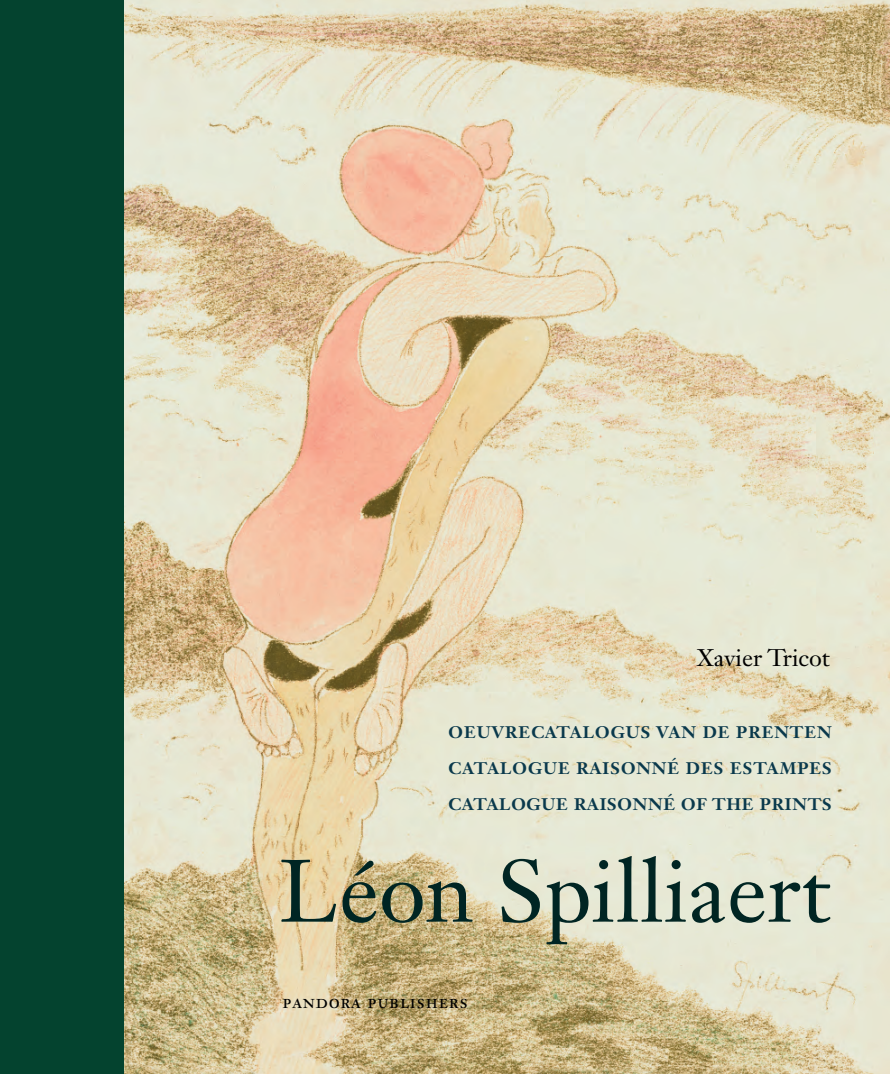
<style>
.page{position:relative;width:890px;height:1074px;background:#fff}
.page>*{position:absolute;margin:0;border:0;box-sizing:border-box;transform-origin:0 0}
.t1{font:86.88px "Janson Text LT Std";color:#002523}
.t2{font:23.75px "Janson Text LT Std";color:#000}
.t3{font:20px "Janson Text LT Std";letter-spacing:.035em;color:#000}
.t4{font:700 16.5px/36px "Janson Text LT Std";letter-spacing:.05em;color:#0a394c;text-align:justify}
</style>
<div class="page">
<div style="left:0;top:0;width:124px;height:1074px;background:#04432f"></div>
<img style="left:124px;top:0;width:765px;height:1074px">
<h2 class="t2" style="left:696px;top:644px;width:134px">Xavier Tricot</h2>
<p class="t4" style="left:448px;top:714px;width:384px">OEUVRECATALOGUS VAN DE PRENTEN CATALOGUE RAISONNÉ DES ESTAMPES CATALOGUE RAISONNÉ OF THE PRINTS</p>
<h1 class="t1" style="left:279px;top:841px;width:552px">Léon Spilliaert</h1>
<p class="t3" style="left:282px;top:989px;width:187px">Pandora Publishers</p>
</div>
